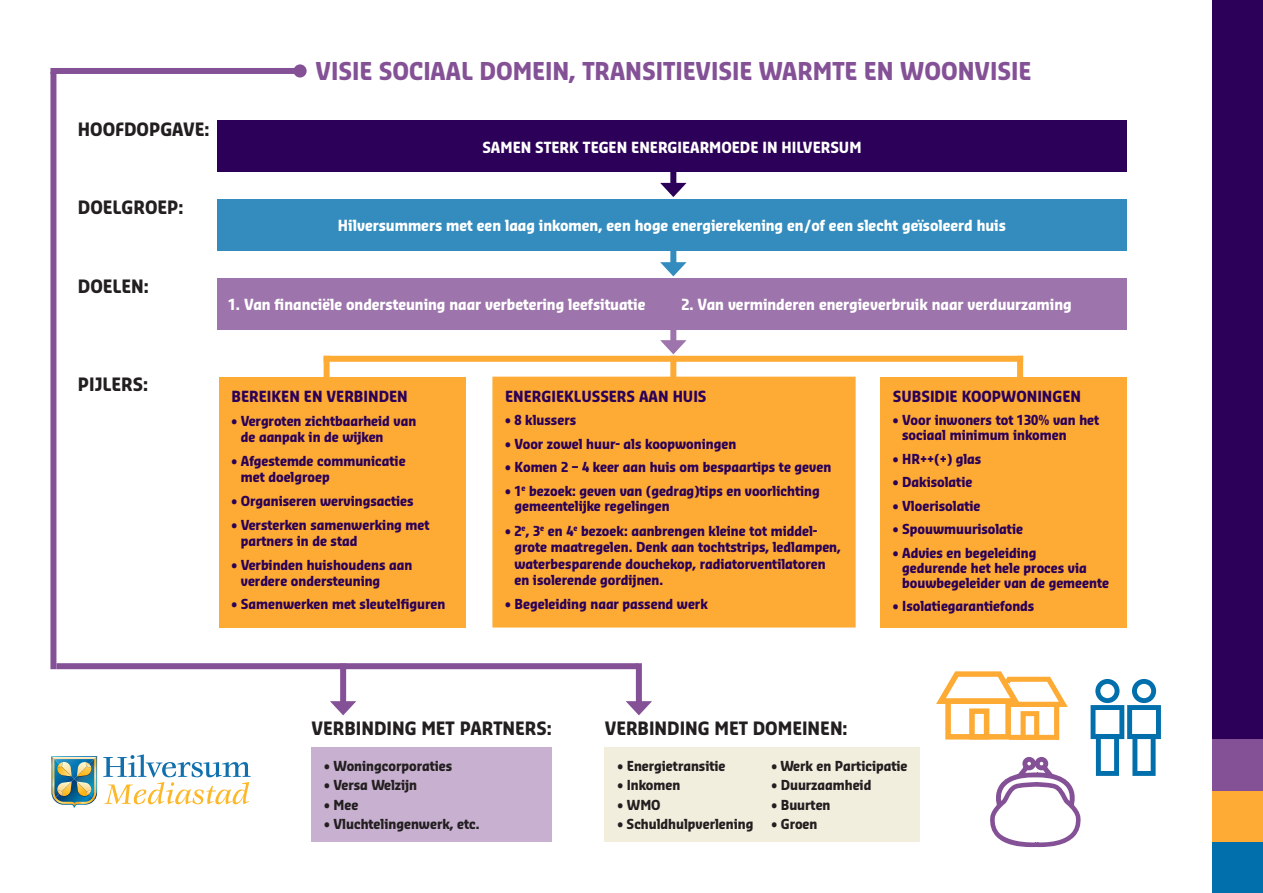
<style>
.page{position:relative;width:1263px;height:893px;background:#fff}
.page>*{position:absolute;margin:0;border:0;box-sizing:border-box;transform-origin:0 0}
.Hoofdstuktitel{font:700 24px "Sansa Con Pro";color:#845196}
.Hoofdstuktitel-2{font:700 18px "Sansa Con Pro";color:#231f20}
.Hoofdstuktitel-3{font:700 15px "Sansa Con Pro";color:#fff}
.Bijschrift{font:700 15px "Sansa Con Pro";color:#2c0058}
.Bijschrift-2{font:700 15px "Sansa Con Pro";color:#fff}
.Bijschrift-3{font:700 13.5px/15px "Sansa Con Pro";color:#2c0058}
.Bijschrift-4{font:700 13.5px "Sansa Con Pro";color:#231f20}
</style>
<div class="page">
<div style="left:1212px;top:0;width:51px;height:893px;background:#2c0058"></div>
<div style="left:1212px;top:842px;width:51px;height:51px;background:#006fac"></div>
<div style="left:1212px;top:791px;width:51px;height:51px;background:#fdab34"></div>
<div style="left:1212px;top:740px;width:51px;height:51px;background:#845196"></div>
<div style="left:50px;top:68px;width:252px;height:6px;background:#845196"></div>
<div style="left:56px;top:663px;width:581px;height:6px;background:#845196"></div>
<div style="left:636px;top:663px;width:6px;height:43px;background:#845196"></div>
<svg style="left:626px;top:701px;width:26px;height:14px"></svg>
<div style="left:50px;top:72px;width:6px;height:597px;background:#845196"></div>
<div style="left:293px;top:64px;width:14px;height:14px;background:#845196;border-radius:50%"></div>
<div style="left:340px;top:663px;width:6px;height:43px;background:#845196"></div>
<svg style="left:330px;top:701px;width:26px;height:14px"></svg>
<div style="left:311px;top:747px;width:241px;height:95px;background:#c8b1d0"></div>
<div style="left:605px;top:747px;width:315px;height:95px;background:#f2eede"></div>
<div style="left:670px;top:146px;width:6px;height:42px;background:#2c0058"></div>
<svg style="left:660px;top:183px;width:26px;height:14px"></svg>
<div style="left:217px;top:121px;width:910px;height:51px;background:#2c0058"></div>
<div style="left:670px;top:225px;width:6px;height:42px;background:#338cbd"></div>
<svg style="left:660px;top:262px;width:26px;height:14px"></svg>
<div style="left:217px;top:199px;width:910px;height:51px;background:#338cbd"></div>
<div style="left:492px;top:377px;width:364px;height:250px;background:#fdab34"></div>
<div style="left:880px;top:377px;width:247px;height:250px;background:#fdab34"></div>
<div style="left:219px;top:377px;width:246px;height:250px;background:#fdab34"></div>
<div style="left:324px;top:356px;width:699px;height:6px;background:#fdab34"></div>
<div style="left:324px;top:356px;width:6px;height:21px;background:#fdab34"></div>
<div style="left:670px;top:356px;width:6px;height:21px;background:#fdab34"></div>
<div style="left:1017px;top:356px;width:6px;height:21px;background:#fdab34"></div>
<svg style="left:990px;top:756px;width:91px;height:92px"></svg>
<svg style="left:1090px;top:679px;width:71px;height:97px"></svg>
<svg style="left:936px;top:671px;width:132px;height:69px"></svg>
<div style="left:217px;top:278px;width:910px;height:51px;background:#9d74ab"></div>
<div style="left:670px;top:303px;width:6px;height:42px;background:#9d74ab"></div>
<svg style="left:660px;top:340px;width:26px;height:14px"></svg>
<img style="left:51px;top:756px;width:46px;height:51px">
<svg style="left:103px;top:754px;width:148px;height:50px"></svg>
<p class="Hoofdstuktitel-2" style="left:78px;top:117px;width:133px">HOOFDOPGAVE:</p>
<p class="Hoofdstuktitel-2" style="left:78px;top:195px;width:107px">DOELGROEP:</p>
<p class="Hoofdstuktitel-2" style="left:78px;top:274px;width:72px">DOELEN:</p>
<p class="Hoofdstuktitel" style="left:315px;top:55px;width:717px">VISIE SOCIAAL DOMEIN, TRANSITIEVISIE WARMTE EN WOONVISIE</p>
<p class="Bijschrift-2" style="left:482px;top:137px;width:381px">SAMEN STERK TEGEN ENERGIEARMOEDE IN HILVERSUM</p>
<p class="Hoofdstuktitel-3" style="left:338px;top:215px;width:669px">Hilversummers met een laag inkomen, een hoge energierekening en/of een slecht geïsoleerd huis</p>
<p class="Hoofdstuktitel-3" style="left:228px;top:294px;width:419px">1. Van financiële ondersteuning naar verbetering leefsituatie</p>
<p class="Hoofdstuktitel-3" style="left:681px;top:294px;width:392px">2. Van verminderen energieverbruik naar verduurzaming</p>
<p class="Hoofdstuktitel-2" style="left:78px;top:373px;width:72px">PIJLERS:</p>
<p class="Bijschrift" style="left:232px;top:386px;width:178px">BEREIKEN EN VERBINDEN</p>
<p class="Bijschrift-3" style="left:241px;top:412px;width:177px;line-height:15.8px;text-indent:-9px">• Vergroten zichtbaarheid van de aanpak in de wijken</p>
<p class="Bijschrift-3" style="left:241px;top:452px;width:166px;line-height:15.8px;text-indent:-9px">• Afgestemde communicatie met doelgroep</p>
<p class="Bijschrift-3" style="left:232px;top:493px;width:184px">• Organiseren wervingsacties</p>
<p class="Bijschrift-3" style="left:241px;top:517px;width:190px;line-height:15.8px;text-indent:-9px">• Versterken samenwerking met partners in de stad</p>
<p class="Bijschrift-3" style="left:241px;top:557px;width:173px;line-height:15.8px;text-indent:-9px">• Verbinden huishoudens aan verdere ondersteuning</p>
<p class="Bijschrift-3" style="left:232px;top:596px;width:215px">• Samenwerken met sleutelfiguren</p>
<p class="Bijschrift" style="left:505px;top:386px;width:203px">ENERGIEKLUSSERS AAN HUIS</p>
<p class="Bijschrift-3" style="left:505px;top:412px;width:72px">• 8 klussers</p>
<p class="Bijschrift-3" style="left:505px;top:436px;width:233px">• Voor zowel huur- als koopwoningen</p>
<p class="Bijschrift-3" style="left:505px;top:459px;width:328px">• Komen 2 – 4 keer aan huis om bespaartips te geven</p>
<p class="Bijschrift-3" style="left:514px;top:483px;width:307px;text-indent:-9px">• 1<sup>e</sup> bezoek: geven van (gedrag)tips en voorlichting gemeentelijke regelingen</p>
<p class="Bijschrift-3" style="left:514px;top:522px;width:328px;line-height:16.5px;text-indent:-9px">• 2<sup>e</sup>, 3<sup>e</sup> en 4<sup>e</sup> bezoek: aanbrengen kleine tot middel&shy;grote maatregelen. Denk aan tochtstrips, ledlampen, waterbesparende douchekop, radiatorventilatoren en isolerende gordijnen.</p>
<p class="Bijschrift-3" style="left:505px;top:596px;width:204px">• Begeleiding naar passend werk</p>
<p class="Bijschrift" style="left:893px;top:386px;width:190px">SUBSIDIE KOOPWONINGEN</p>
<p class="Bijschrift-3" style="left:902px;top:412px;width:199px;text-indent:-9px">• Voor inwoners tot 130% van het sociaal minimum inkomen</p>
<p class="Bijschrift-3" style="left:893px;top:451px;width:90px">• HR++(+) glas</p>
<p class="Bijschrift-3" style="left:893px;top:474px;width:81px">• Dakisolatie</p>
<p class="Bijschrift-3" style="left:893px;top:498px;width:89px">• Vloerisolatie</p>
<p class="Bijschrift-3" style="left:893px;top:521px;width:132px">• Spouwmuurisolatie</p>
<p class="Bijschrift-3" style="left:902px;top:545px;width:208px;text-indent:-9px">• Advies en begeleiding<br>gedurende het hele proces via bouwbegeleider van de gemeente</p>
<p class="Bijschrift-3" style="left:893px;top:598px;width:143px">• Isolatiegarantiefonds</p>
<p class="Hoofdstuktitel-2" style="left:311px;top:716px;width:242px">VERBINDING MET PARTNERS:</p>
<p class="Bijschrift-4" style="left:324px;top:757px;width:129px">• Woningcorporaties</p>
<p class="Bijschrift-4" style="left:324px;top:776px;width:94px">• Versa Welzijn</p>
<p class="Bijschrift-4" style="left:324px;top:796px;width:36px">• Mee</p>
<p class="Bijschrift-4" style="left:324px;top:815px;width:157px">• Vluchtelingenwerk, etc.</p>
<p class="Hoofdstuktitel-2" style="left:605px;top:716px;width:244px">VERBINDING MET DOMEINEN:</p>
<p class="Bijschrift-4" style="left:617px;top:757px;width:110px">• Energietransitie</p>
<p class="Bijschrift-4" style="left:617px;top:776px;width:64px">• Inkomen</p>
<p class="Bijschrift-4" style="left:617px;top:796px;width:45px">• WMO</p>
<p class="Bijschrift-4" style="left:617px;top:815px;width:137px">• Schuldhulpverlening</p>
<p class="Bijschrift-4" style="left:771px;top:757px;width:137px">• Werk en Participatie</p>
<p class="Bijschrift-4" style="left:771px;top:776px;width:101px">• Duurzaamheid</p>
<p class="Bijschrift-4" style="left:771px;top:796px;width:61px">• Buurten</p>
<p class="Bijschrift-4" style="left:771px;top:815px;width:48px">• Groen</p>
</div>
